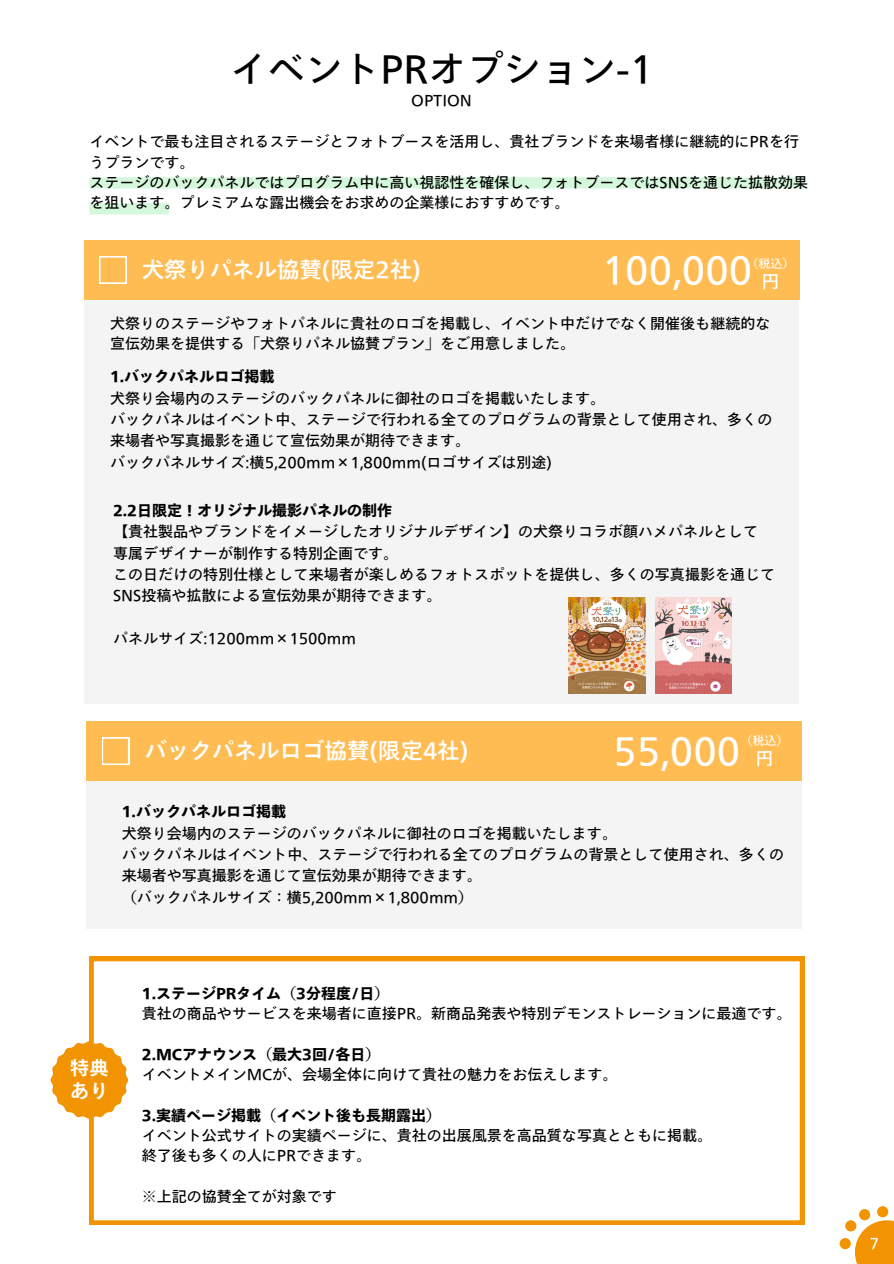
<style>
.page{position:relative;width:894px;height:1264px;background:#fff}
.page>*{position:absolute;margin:0;border:0;box-sizing:border-box;transform-origin:0 0}
.t1{font:37.5px "Tazugane Gothic Std N";color:#000}
.t2{font:37.5px "Tazugane Gothic Std N";color:#fff}
.t3{font:500 22.5px "Tazugane Gothic Std N";color:#fff}
.t4{font:700 19.2px/23.1px "Tazugane Gothic Std N";color:#fff}
.t5{font:18px "Tazugane Gothic Std N";color:#fff}
.t6{font:15px/21.3px "Tazugane Gothic Std N";color:#000}
.t7{font:15px "Tazugane Gothic Std N";color:#fff}
.t8{font:12px "Tazugane Gothic Std N";color:#fff}
.s1{font-weight:800}
</style>
<div class="page">
<div style="left:854px;top:1220px;width:39px;height:43px;background:#f29401"></div>
<svg style="left:839px;top:1237px;width:11px;height:12px"></svg>
<div style="left:845px;top:1220px;width:11px;height:11px;background:#f29401;border-radius:50%"></div>
<svg style="left:858px;top:1208px;width:12px;height:12px"></svg>
<div style="left:876px;top:1206px;width:12px;height:11px;background:#f29401;border-radius:50%"></div>
<div style="left:89px;top:177px;width:715px;height:11px;background:#d5f7db"></div>
<div style="left:89px;top:203px;width:80px;height:11px;background:#d5f7db"></div>
<div style="left:84px;top:240px;width:714px;height:60px;background:#ffbc53"></div>
<div style="left:84px;top:300px;width:714px;height:403px;background:#f4f4f4"></div>
<svg style="left:99px;top:256px;width:27px;height:27px"></svg>
<svg style="left:89px;top:956px;width:715px;height:268px"></svg>
<svg style="left:50px;top:1041px;width:78px;height:78px"></svg>
<img style="left:568px;top:597px;width:77px;height:96px">
<img style="left:655px;top:597px;width:76px;height:96px">
<div style="left:87px;top:721px;width:714px;height:59px;background:#ffbc53"></div>
<div style="left:87px;top:780px;width:714px;height:148px;background:#f4f4f4"></div>
<svg style="left:102px;top:737px;width:27px;height:27px"></svg>
<p class="t1" style="left:230px;top:50px;width:424px">イベントPRオプション-1</p>
<h2 class="t6" style="left:411px;top:89px;width:62px">OPTION</h2>
<h2 class="t6" style="left:89px;top:131px;width:720px;line-height:20.2px">イベントで最も注目されるステージとフォトブースを活用し、貴社ブランドを来場者様に継続的にPRを行うプランです。<br>ステージのバックパネルではプログラム中に高い視認性を確保し、フォトブースではSNSを通じた拡散効果を狙います。プレミアムな露出機会をお求めの企業様におすすめです。</h2>
<p class="t3" style="left:142px;top:258px;width:280px">犬祭りパネル協賛(限定2社)</p>
<h5 class="t2" style="left:601px;top:250px;width:152px">100,000</h5>
<h5 class="t8" style="left:746px;top:257px;width:50px">（税込）</h5>
<p class="t5" style="left:761px;top:272px;width:19px">円</p>
<h3 class="t6" style="left:110px;top:313px;width:661px;line-height:20.2px">犬祭りのステージやフォトパネルに貴社のロゴを掲載し、イベント中だけでなく開催後も継続的な宣伝効果を提供する「犬祭りパネル協賛プラン」をご用意しました。</h3>
<p class="t6" style="left:110px;top:366px;width:663px"><span class="s1">1.バックパネルロゴ掲載<br></span>犬祭り会場内のステージのバックパネルに御社のロゴを掲載いたします。<br>バックパネルはイベント中、ステージで行われる全てのプログラムの背景として使用され、多くの来場者や写真撮影を通じて宣伝効果が期待できます。<br>バックパネルサイズ:横5,200mm×1,800mm(ロゴサイズは別途)</p>
<h4 class="t6" style="left:113px;top:499px;width:663px"><span class="s1">2.2日限定！オリジナル撮影パネルの制作<br></span>【貴社製品やブランドをイメージしたオリジナルデザイン】の犬祭りコラボ顔ハメパネルとして専属デザイナーが制作する特別企画です。<br>この日だけの特別仕様として来場者が楽しめるフォトスポットを提供し、多くの写真撮影を通じてSNS投稿や拡散による宣伝効果が期待できます。</h4>
<h4 class="t6" style="left:113px;top:627px;width:244px">パネルサイズ:1200mm×1500mm</h4>
<p class="t3" style="left:144px;top:739px;width:325px">バックパネルロゴ協賛(限定4社)</p>
<p class="t2" style="left:613px;top:731px;width:129px">55,000</p>
<h4 class="t8" style="left:740px;top:734px;width:50px">（税込）</h4>
<h5 class="t5" style="left:755px;top:749px;width:20px">円</h5>
<h4 class="t6" style="left:122px;top:800px;width:663px"><span class="s1">1.バックパネルロゴ掲載<br></span>犬祭り会場内のステージのバックパネルに御社のロゴを掲載いたします。<br>バックパネルはイベント中、ステージで行われる全てのプログラムの背景として使用され、多くの来場者や写真撮影を通じて宣伝効果が期待できます。<br>（バックパネルサイズ：横5,200mm×1,800mm）</h4>
<h1 class="t4" style="left:70px;top:1056px;width:40px">特典あり</h1>
<h4 class="t6" style="left:142px;top:983px;width:651px;line-height:20.2px"><span class="s1">1.ステージPRタイム（3分程度/日）<br></span>貴社の商品やサービスを来場者に直接PR。新商品発表や特別デモンストレーションに最適です。</h4>
<h5 class="t6" style="left:142px;top:1044px;width:477px;line-height:20.2px"><span class="s1">2.MCアナウンス（最大3回/各日）<br></span>イベントメインMCが、会場全体に向けて貴社の魅力をお伝えします。</h5>
<p class="t6" style="left:142px;top:1104px;width:571px;line-height:20.2px"><span class="s1">3.実績ページ掲載（イベント後も長期露出）<br></span>イベント公式サイトの実績ページに、貴社の出展風景を高品質な写真とともに掲載。終了後も多くの人にPRできます。</p>
<p class="t6" style="left:142px;top:1185px;width:196px">※上記の協賛全てが対象です</p>
<h3 class="t7" style="left:869px;top:1235px;width:11px">7</h3>
</div>
